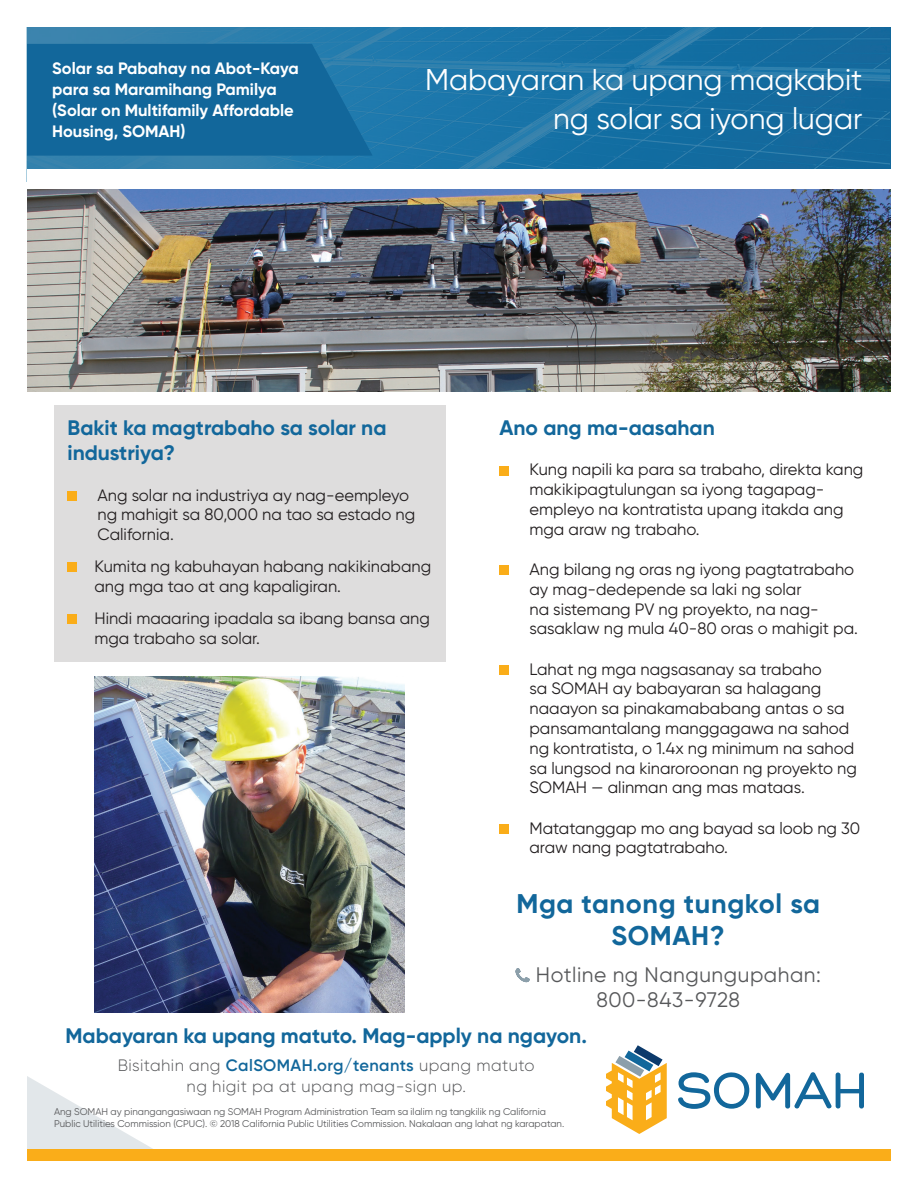
<style>
.page{position:relative;width:918px;height:1188px;background:#fff}
.page>*{position:absolute;margin:0;border:0;box-sizing:border-box;transform-origin:0 0}
.t1{font:30px/39px "Gilroy";color:#fff;text-align:right}
.t2{font:700 27px/32.4px "Gilroy";letter-spacing:.025em;color:#12679b;text-align:center}
.t3{font:700 21px/25.2px "Gilroy";color:#12679b}
.t4{font:21px/25.2px "Gilroy";letter-spacing:.025em;color:#57585a}
.t5{font:16.5px/19.8px "Gilroy";color:#231f20}
.t6{font:700 16.5px/21px "Gilroy";color:#fff}
.t7{font:300 16.5px/21px "Gilroy";letter-spacing:.025em;color:#57585a;text-align:center}
.t8{font:9.75px/12px "Gilroy";color:#57585a}
.s1{font-weight:600;color:#12679b}
</style>
<div class="page">
<div style="left:500px;top:466px;width:9px;height:10px;background:#faad19"></div>
<div style="left:500px;top:565px;width:9px;height:10px;background:#faad19"></div>
<div style="left:500px;top:665px;width:9px;height:10px;background:#faad19"></div>
<div style="left:500px;top:824px;width:9px;height:10px;background:#faad19"></div>
<img style="left:27px;top:189px;width:864px;height:203px">
<img style="left:94px;top:676px;width:311px;height:336px">
<svg style="left:516px;top:968px;width:14px;height:14px"></svg>
<div style="left:54px;top:405px;width:392px;height:257px;background:#dedddd"></div>
<div style="left:68px;top:491px;width:9px;height:10px;background:#faad19"></div>
<div style="left:68px;top:562px;width:9px;height:10px;background:#faad19"></div>
<div style="left:68px;top:614px;width:9px;height:10px;background:#faad19"></div>
<img style="left:27px;top:27px;width:863px;height:142px">
<svg style="left:27px;top:1076px;width:146px;height:74px"></svg>
<svg style="left:678px;top:1072px;width:71px;height:37px"></svg>
<svg style="left:756px;top:1072px;width:108px;height:37px"></svg>
<svg style="left:606px;top:1045px;width:61px;height:89px"></svg>
<div style="left:27px;top:1150px;width:864px;height:11px;background:#faad19"></div>
<svg style="left:27px;top:44px;width:346px;height:112px;background:#13689c"></svg>
<p class="t6" style="left:52px;top:58px;width:248px">Solar sa Pabahay na Abot-Kaya para sa Maramihang Pamilya (Solar on Multifamily Affordable<br>Housing, SOMAH)</p>
<h1 class="t1" style="left:425px;top:59px;width:439px">Mabayaran ka upang magkabit ng solar sa iyong lugar</h1>
<p class="t3" style="left:68px;top:415px;width:321px">Bakit ka magtrabaho sa solar na industriya?</p>
<p class="t5" style="left:98px;top:485px;width:319px">Ang solar na industriya ay nag-eempleyo ng mahigit sa 80,000 na tao sa estado ng<br>California.</p>
<p class="t5" style="left:94px;top:556px;width:338px">Kumita ng kabuhayan habang nakikinabang ang mga tao at ang kapaligiran.</p>
<p class="t5" style="left:94px;top:608px;width:337px">Hindi maaaring ipadala sa ibang bansa ang mga trabaho sa solar.</p>
<p class="t3" style="left:500px;top:415px;width:217px">Ano ang ma-aasahan</p>
<p class="t5" style="left:530px;top:460px;width:335px">Kung napili ka para sa trabaho, direkta kang makikipagtulungan sa iyong tagapag&shy;empleyo na kontratista upang itakda ang mga araw ng trabaho.</p>
<p class="t5" style="left:530px;top:559px;width:330px">Ang bilang ng oras ng iyong pagtatrabaho ay mag-dedepende sa laki ng solar<br>na sistemang PV ng proyekto, na nag&shy;sasaklaw ng mula 40-80 oras o mahigit pa.</p>
<p class="t5" style="left:530px;top:659px;width:329px">Lahat ng mga nagsasanay sa trabaho<br>sa SOMAH ay babayaran sa halagang naaayon sa pinakamababang antas o sa pansamantalang manggagawa na sahod ng kontratista, o 1.4x ng minimum na sahod sa lungsod na kinaroroonan ng proyekto ng SOMAH — alinman ang mas mataas.</p>
<p class="t5" style="left:530px;top:818px;width:332px">Matatanggap mo ang bayad sa loob ng 30 araw nang pagtatrabaho.</p>
<h2 class="t2" style="left:516px;top:887px;width:305px">Mga tanong tungkol sa<br>SOMAH?</h2>
<p class="t4" style="left:596px;top:962px;width:226px;text-indent:-60px">Hotline ng Nangungupahan:<br>800-843-9728</p>
<p class="t3" style="left:66px;top:1023px;width:523px">Mabayaran ka upang matuto. Mag-apply na ngayon.</p>
<p class="t7" style="left:118px;top:1054px;width:418px">Bisitahin ang <span class="s1">CalSOMAH.org/tenants</span> upang matuto ng higit pa at upang mag-sign up.</p>
<p class="t8" style="left:54px;top:1105px;width:512px">Ang SOMAH ay pinangangasiwaan ng SOMAH Program Administration Team sa ilalim ng tangkilik ng California<br>Public Utilities Commission (CPUC). © 2018 California Public Utilities Commission. Nakalaan ang lahat ng karapatan.</p>
</div>
